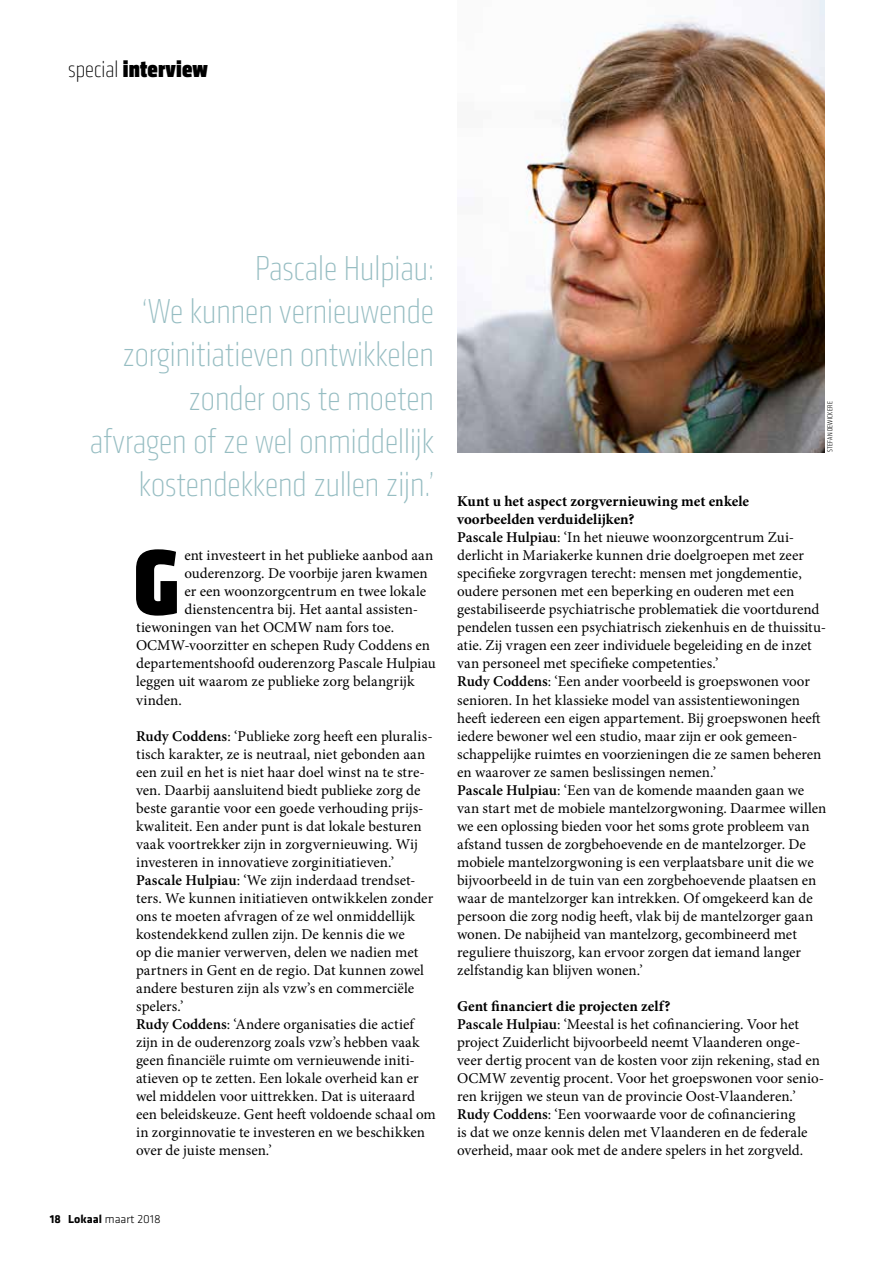
<style>
.page{position:relative;width:893px;height:1263px;background:#fff}
.page>*{position:absolute;margin:0;border:0;box-sizing:border-box;transform-origin:0 0}
.t1{font:900 condensed 96.15px "Klavika Display";color:#000}
.t2{font:200 condensed 36px/43.2px "Klavika Display";color:#96bdc2;text-align:right}
.t3{font:900 condensed 24px "Klavika Display";letter-spacing:.005em;color:#000}
.t4{font:15px/18px "Minion Pro";color:#000}
.t5{font:300 12px "Klavika";letter-spacing:.005em;color:#000}
.t6{font:300 7.5px "Klavika Condensed";letter-spacing:.035em;color:#000}
.s1{font-weight:200}
.s2{font-weight:600}
.s3{font-weight:700}
</style>
<div class="page">
<img style="left:457px;top:0;width:368px;height:452px">
<h3 class="t3" style="left:68px;top:55px;width:141px"><span class="s1">special</span> interview</h3>
<h2 class="t2" style="left:90px;top:247px;width:346px">Pascale Hulpiau:<br>‘We kunnen vernieuwende zorginitiatieven ontwikkelen zonder ons te moeten afvragen of ze wel onmiddellijk kostendekkend zullen zijn.’</h2>
<h1 class="t1" style="left:134px;top:526px;width:47px">G</h1>
<p class="t4" style="left:184px;top:547px;width:251px">ent investeert in het publieke aanbod aan</p>
<p class="t4" style="left:184px;top:565px;width:245px">ouderenzorg. De voorbije jaren kwamen</p>
<p class="t4" style="left:184px;top:583px;width:243px">er een woonzorgcentrum en twee lokale</p>
<p class="t4" style="left:184px;top:601px;width:235px">dienstencentra bij. Het aantal assisten-</p>
<p class="t4" style="left:136px;top:619px;width:260px">tiewoningen van het OCMW nam fors toe.</p>
<p class="t4" style="left:136px;top:637px;width:296px">OCMW-voorzitter en schepen Rudy Coddens en</p>
<p class="t4" style="left:136px;top:655px;width:301px">departementshoofd ouderenzorg Pascale Hulpiau</p>
<p class="t4" style="left:136px;top:673px;width:280px">leggen uit waarom ze publieke zorg belangrijk</p>
<p class="t4" style="left:136px;top:691px;width:47px">vinden.</p>
<p class="t4" style="left:136px;top:727px;width:301px"><span class="s2">Rudy Coddens</span>: ‘Publieke zorg heeft een pluralis&shy;tisch karakter, ze is neutraal, niet gebonden aan een zuil en het is niet haar doel winst na te stre&shy;ven. Daarbij aansluitend biedt publieke zorg de beste garantie voor een goede verhouding prijs&shy;kwaliteit. Een ander punt is dat lokale besturen vaak voortrekker zijn in zorgvernieuwing. Wij investeren in innovatieve zorginitiatieven.’ <span class="s2">Pascale Hulpiau</span>: ‘We zijn inderdaad trendset&shy;ters. We kunnen initiatieven ontwikkelen zonder ons te moeten afvragen of ze wel onmiddellijk kostendekkend zullen zijn. De kennis die we<br>op die manier verwerven, delen we nadien met partners in Gent en de regio. Dat kunnen zowel andere besturen zijn als vzw’s en commerciële spelers.’<br><span class="s2">Rudy Coddens</span>: ‘Andere organisaties die actief zijn in de ouderenzorg zoals vzw’s hebben vaak geen financiële ruimte om vernieuwende initi&shy;atieven op te zetten. Een lokale overheid kan er wel middelen voor uittrekken. Dat is uiteraard een beleidskeuze. Gent heeft voldoende schaal om in zorginnovatie te investeren en we beschikken over de juiste mensen.’</p>
<p class="t6" style="left:826px;top:452px;width:53px;rotate:-90deg">STEFAN DEWICKERE</p>
<p class="t4" style="left:457px;top:493px;width:371px"><span class="s3">Kunt u het aspect zorgvernieuwing met enkele voorbeelden verduidelijken?<br></span><span class="s2">Pascale Hulpiau</span>: ‘In het nieuwe woonzorgcentrum Zui&shy;derlicht in Mariakerke kunnen drie doelgroepen met zeer specifieke zorgvragen terecht: mensen met jongdementie, oudere personen met een beperking en ouderen met een gestabiliseerde psychiatrische problematiek die voortdurend pendelen tussen een psychiatrisch ziekenhuis en de thuissitu&shy;atie. Zij vragen een zeer individuele begeleiding en de inzet van personeel met specifieke competenties.’<br><span class="s2">Rudy Coddens</span>: ‘Een ander voorbeeld is groepswonen voor senioren. In het klassieke model van assistentiewoningen heeft iedereen een eigen appartement. Bij groepswonen heeft iedere bewoner wel een studio, maar zijn er ook gemeen&shy;schappelijke ruimtes en voorzieningen die ze samen beheren en waarover ze samen beslissingen nemen.’<br><span class="s2">Pascale Hulpiau</span>: ‘Een van de komende maanden gaan we van start met de mobiele mantelzorgwoning. Daarmee willen we een oplossing bieden voor het soms grote probleem van afstand tussen de zorgbehoevende en de mantelzorger. De mobiele mantelzorgwoning is een verplaatsbare unit die we bijvoorbeeld in de tuin van een zorgbehoevende plaatsen en waar de mantelzorger kan intrekken. Of omgekeerd kan de persoon die zorg nodig heeft, vlak bij de mantelzorger gaan wonen. De nabijheid van mantelzorg, gecombineerd met reguliere thuiszorg, kan ervoor zorgen dat iemand langer zelfstandig kan blijven wonen.’</p>
<p class="t4" style="left:457px;top:997px;width:368px"><span class="s3">Gent financiert die projecten zelf?<br></span><span class="s2">Pascale Hulpiau</span>: ‘Meestal is het cofinanciering. Voor het project Zuiderlicht bijvoorbeeld neemt Vlaanderen onge&shy;veer dertig procent van de kosten voor zijn rekening, stad en OCMW zeventig procent. Voor het groepswonen voor senio&shy;ren krijgen we steun van de provincie Oost-Vlaanderen.’ <span class="s2">Rudy Coddens</span>: ‘Een voorwaarde voor de cofinanciering<br>is dat we onze kennis delen met Vlaanderen en de federale overheid, maar ook met de andere spelers in het zorgveld.</p>
<p class="t5" style="left:50px;top:1212px;width:112px"><span class="s3">18 Lokaal</span> maart 2018</p>
</div>
